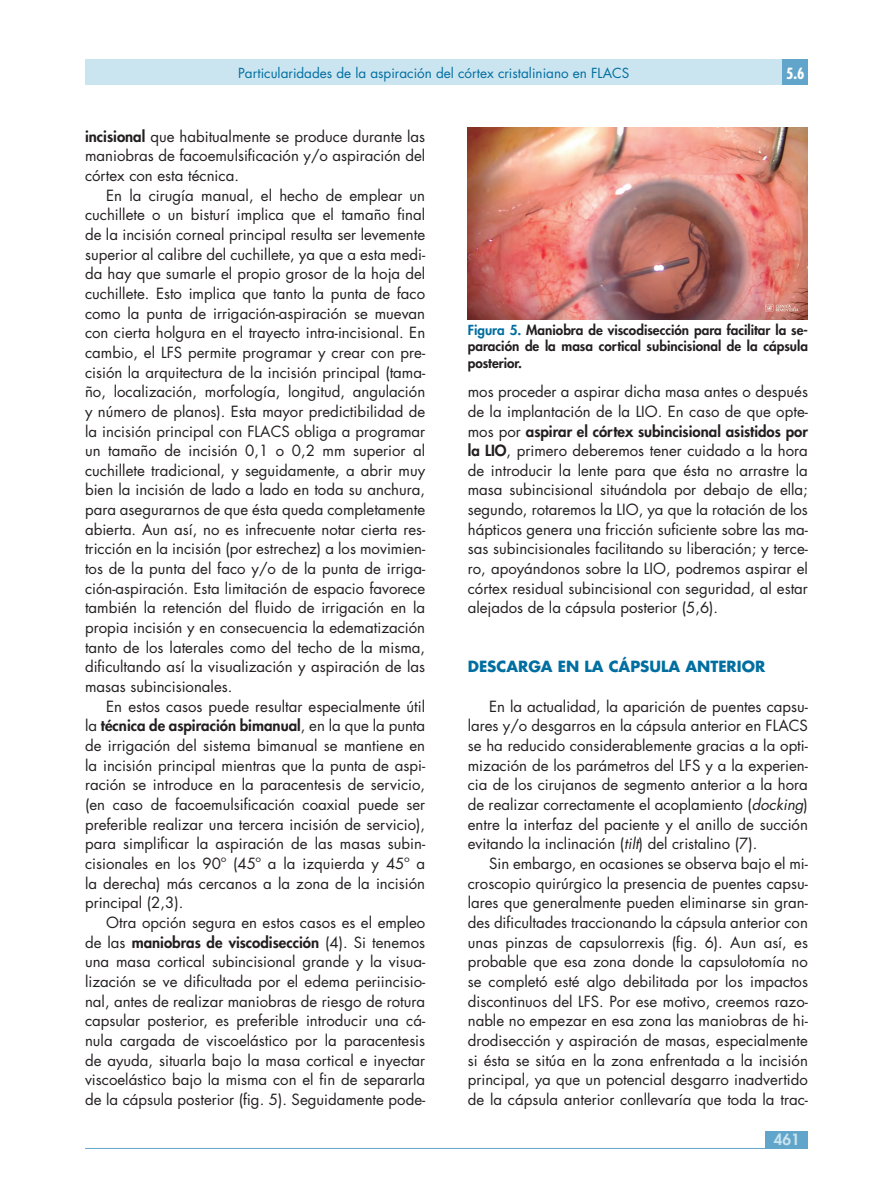
<style>
.page{position:relative;width:893px;height:1191px;background:#fff}
.page>*{position:absolute;margin:0;border:0;box-sizing:border-box;transform-origin:0 0}
.t1{font:15px/19.6px "Futura Std";color:#231f20;text-align:justify}
.t2{font:700 15px "Futura Std";color:#006ea0}
.t3{font:800 15px "Futura Std";color:#cae4f0}
.t4{font:700 condensed 15px "Futura Std";color:#fff}
.t5{font:800 13.5px/16.5px "Futura Std";color:#231f20;text-align:justify}
.t6{font:13.5px "Futura Std";color:#006ea0}
.s1{font-weight:800}
.s2{color:#006ea0}
.s3{font-style:italic}
</style>
<div class="page">
<div style="left:765px;top:1131px;width:43px;height:17px;background:#62a5ca"></div>
<div style="left:85px;top:60px;width:723px;height:25px;background:#cae4f0"></div>
<div style="left:782px;top:60px;width:26px;height:25px;background:#62a5ca"></div>
<hr style="left:85px;top:1148px;width:723px;height:1px;background:#62a5ca">
<img style="left:468px;top:128px;width:340px;height:191px">
<p class="t6" style="left:238px;top:64px;width:393px">Particularidades de la aspiración del córtex cristaliniano en FLACS</p>
<p class="t4" style="left:786px;top:64px;width:20px">5.6</p>
<p class="t1" style="left:85px;top:126px;width:342px"><span class="s1">incisional</span> que habitualmente se produce durante las maniobras de facoemulsificación y/o aspiración del córtex con esta técnica.</p>
<p class="t1" style="left:85px;top:185px;width:342px;text-indent:21px">En la cirugía manual, el hecho de emplear un cuchillete o un bisturí implica que el tamaño final de la incisión corneal principal resulta ser levemente superior al calibre del cuchillete, ya que a esta medi&shy;da hay que sumarle el propio grosor de la hoja del cuchillete. Esto implica que tanto la punta de faco como la punta de irrigación-aspiración se muevan con cierta holgura en el trayecto intra-incisional. En cambio, el LFS permite programar y crear con pre&shy;cisión la arquitectura de la incisión principal (tama&shy;ño, localización, morfología, longitud, angulación y número de planos). Esta mayor predictibilidad de la incisión principal con FLACS obliga a programar un tamaño de incisión 0,1 o 0,2 mm superior al cuchillete tradicional, y seguidamente, a abrir muy bien la incisión de lado a lado en toda su anchura, para asegurarnos de que ésta queda completamente abierta. Aun así, no es infrecuente notar cierta res&shy;tricción en la incisión (por estrechez) a los movimien&shy;tos de la punta del faco y/o de la punta de irriga&shy;ción-aspiración. Esta limitación de espacio favorece también la retención del fluido de irrigación en la propia incisión y en consecuencia la edematización tanto de los laterales como del techo de la misma, dificultando así la visualización y aspiración de las masas subincisionales.</p>
<p class="t1" style="left:85px;top:696px;width:342px;text-indent:21px">En estos casos puede resultar especialmente útil la <span class="s1">técnica de aspiración bimanual</span>, en la que la punta de irrigación del sistema bimanual se mantiene en la incisión principal mientras que la punta de aspi&shy;ración se introduce en la paracentesis de servicio, (en caso de facoemulsificación coaxial puede ser preferible realizar una tercera incisión de servicio), para simplificar la aspiración de las masas subin&shy;cisionales en los 90º (45º a la izquierda y 45º a la derecha) más cercanos a la zona de la incisión principal (2,3).</p>
<p class="t1" style="left:85px;top:912px;width:342px;text-indent:21px">Otra opción segura en estos casos es el empleo de las <span class="s1">maniobras de viscodisección</span> (4). Si tenemos una masa cortical subincisional grande y la visua&shy;lización se ve dificultada por el edema periincisio&shy;nal, antes de realizar maniobras de riesgo de rotura capsular posterior, es preferible introducir una cá&shy;nula cargada de viscoelástico por la paracentesis de ayuda, situarla bajo la masa cortical e inyectar viscoelástico bajo la misma con el fin de separarla de la cápsula posterior (fig. 5). Seguidamente pode-</p>
<p class="t5" style="left:468px;top:321px;width:342px"><span class="s2">Figura 5.</span> Maniobra de viscodisección para facilitar la se&shy;paración de la masa cortical subincisional de la cápsula posterior.</p>
<p class="t1" style="left:468px;top:382px;width:342px">mos proceder a aspirar dicha masa antes o después de la implantación de la LIO. En caso de que opte&shy;mos por <span class="s1">aspirar el córtex subincisional asistidos por la LIO</span>, primero deberemos tener cuidado a la hora de introducir la lente para que ésta no arrastre la masa subincisional situándola por debajo de ella; segundo, rotaremos la LIO, ya que la rotación de los hápticos genera una fricción suficiente sobre las ma&shy;sas subincisionales facilitando su liberación; y terce&shy;ro, apoyándonos sobre la LIO, podremos aspirar el córtex residual subincisional con seguridad, al estar alejados de la cápsula posterior (5,6).</p>
<p class="t2" style="left:468px;top:657px;width:299px">DESCARGA EN LA CÁPSULA ANTERIOR</p>
<p class="t1" style="left:468px;top:696px;width:342px;text-indent:21px">En la actualidad, la aparición de puentes capsu&shy;lares y/o desgarros en la cápsula anterior en FLACS se ha reducido considerablemente gracias a la opti&shy;mización de los parámetros del LFS y a la experien&shy;cia de los cirujanos de segmento anterior a la hora de realizar correctamente el acoplamiento (<span class="s3">docking</span>) entre la interfaz del paciente y el anillo de succión evitando la inclinación (<span class="s3">tilt</span>) del cristalino (7).</p>
<p class="t1" style="left:468px;top:853px;width:342px;text-indent:21px">Sin embargo, en ocasiones se observa bajo el mi&shy;croscopio quirúrgico la presencia de puentes capsu&shy;lares que generalmente pueden eliminarse sin gran&shy;des dificultades traccionando la cápsula anterior con unas pinzas de capsulorrexis (fig. 6). Aun así, es probable que esa zona donde la capsulotomía no se completó esté algo debilitada por los impactos discontinuos del LFS. Por ese motivo, creemos razo&shy;nable no empezar en esa zona las maniobras de hi&shy;drodisección y aspiración de masas, especialmente si ésta se sitúa en la zona enfrentada a la incisión principal, ya que un potencial desgarro inadvertido de la cápsula anterior conllevaría que toda la trac-</p>
<p class="t3" style="left:774px;top:1129px;width:28px">461</p>
</div>
